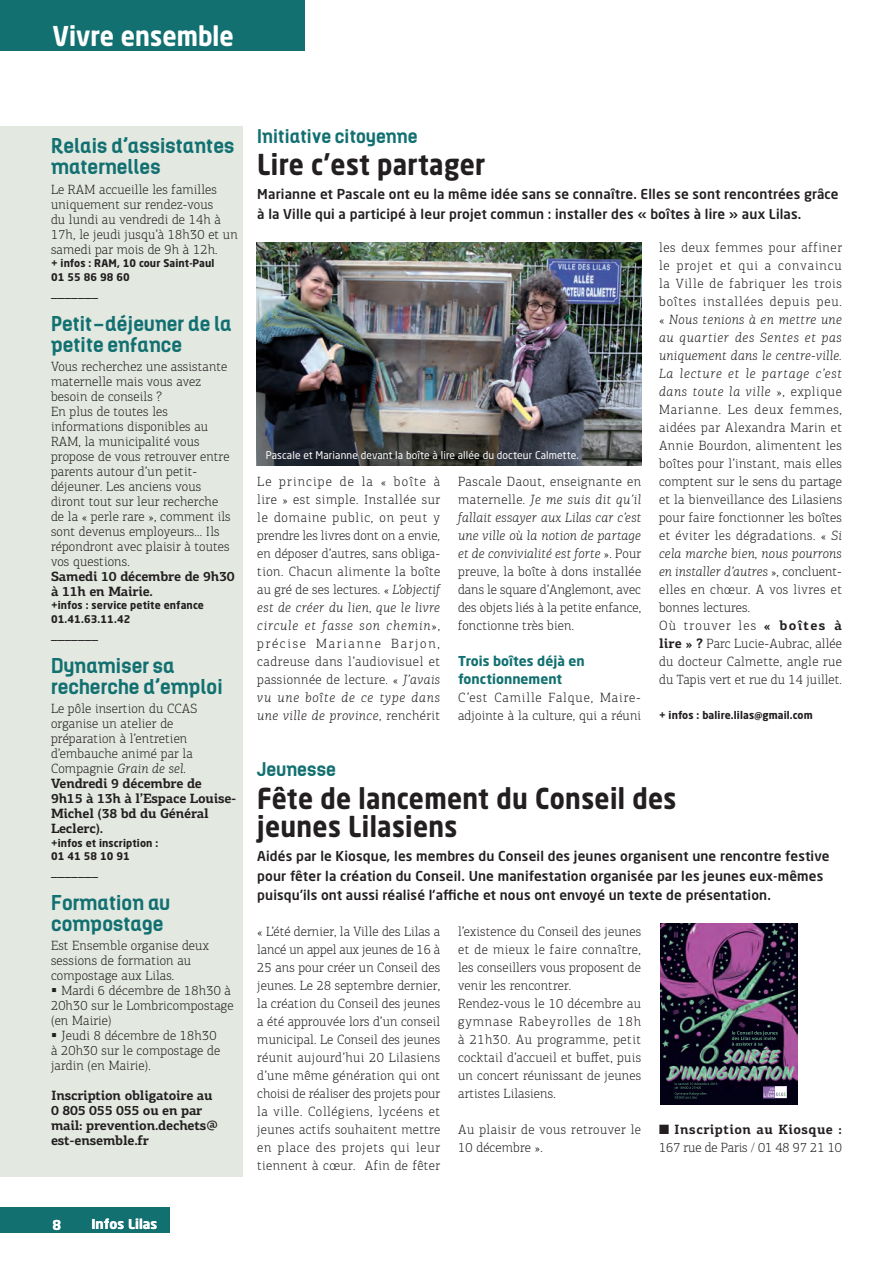
<style>
.page{position:relative;width:893px;height:1263px;background:#fff}
.page>*{position:absolute;margin:0;border:0;box-sizing:border-box;transform-origin:0 0}
.TITRE_2{font:700 28.5px/28.5px "Neo Sans Std";letter-spacing:.015em;color:#231f20;scale:.9 1}
.t1{font:700 27px "Neo Sans Std";color:#fff;scale:.9 1}
.Texte{font:700 19.5px/21px "Kelson";letter-spacing:.01em;color:#127071}
.Surtitre{font:700 18px "Kelson";letter-spacing:.01em;color:#127071}
.Texte_justifié{font:300 13.5px/18px "PF Centro Slab Pro";letter-spacing:.015em;color:#231f20;text-align:justify}
.Texte-2{font:300 13.5px/15px "PF Centro Slab Pro";letter-spacing:.015em;color:#231f20}
.Chapeau{font:500 13.5px/19.5px "Neo Sans Std";letter-spacing:.01em;color:#231f20}
.Texte-3{font:700 13.5px/15px "PF Centro Slab Pro";letter-spacing:-.015em;color:#231f20}
.Texte_justifié-2{font:300 13.5px/18px "PF Centro Slab Pro";letter-spacing:.035em;color:#231f20}
.Texte_justifié-3{font:700 13.5px/18px "Neo Sans Std";letter-spacing:.005em;color:#127071}
.t2{font:700 13.5px "Neo Sans Std";color:#fff}
.Texte_justifié-4{font:700 10.5px/13.5px "Neo Sans Std";letter-spacing:.015em;color:#231f20}
.Texte-4{font:10.5px "Neo Sans Std";letter-spacing:.01em;color:#fff}
.Texte-5{font:700 10.5px "Neo Sans Std";letter-spacing:.015em;color:#231f20}
.s1{font-style:italic}
.s2{font-weight:700}
</style>
<div class="page">
<div style="left:0;top:0;width:305px;height:51px;background:#127071"></div>
<div style="left:0;top:1208px;width:170px;height:25px;background:#127071"></div>
<div style="left:0;top:126px;width:242px;height:1051px;background:#e3e8e1"></div>
<img style="left:256px;top:242px;width:385px;height:224px">
<img style="left:660px;top:923px;width:137px;height:181px">
<svg style="left:732px;top:1031px;width:46px;height:14px"></svg>
<svg style="left:675px;top:1082px;width:42px;height:16px"></svg>
<svg style="left:763px;top:1086px;width:24px;height:12px"></svg>
<p class="t1" style="left:53px;top:18px;width:203px">Vivre ensemble</p>
<p class="Texte" style="left:51px;top:135px;width:185px">Relais d’assistantes maternelles</p>
<p class="Texte-2" style="left:51px;top:182px;width:188px">Le RAM accueille les familles uniquement sur rendez-vous<br>du lundi au vendredi de 14h à<br>17h, le jeudi jusqu’à 18h30 et un samedi par mois de 9h à 12h.</p>
<p class="Texte_justifié-4" style="left:51px;top:256px;width:165px">+ infos : RAM, 10 cour Saint-Paul<br>01 55 86 98 60</p>
<p class="Texte-3" style="left:51px;top:285px;width:49px">_______</p>
<p class="Texte" style="left:51px;top:312px;width:182px">Petit-déjeuner de la petite enfance</p>
<p class="Texte-2" style="left:51px;top:359px;width:178px">Vous recherchez une assistante maternelle mais vous avez besoin de conseils ?</p>
<p class="Texte-2" style="left:51px;top:404px;width:181px">En plus de toutes les informations disponibles au<br>RAM, la municipalité vous propose de vous retrouver entre parents autour d’un petit&shy;déjeuner. Les anciens vous diront tout sur leur recherche de la « perle rare », comment ils sont devenus employeurs... Ils répondront avec plaisir à toutes vos questions.</p>
<p class="Texte-3" style="left:51px;top:569px;width:185px">Samedi 10 décembre de 9h30 à 11h en Mairie.</p>
<p class="Texte_justifié-4" style="left:51px;top:598px;width:154px">+infos : service petite enfance<br>01.41.63.11.42</p>
<p class="Texte-3" style="left:51px;top:627px;width:49px">_______</p>
<p class="Texte" style="left:51px;top:654px;width:173px">Dynamiser sa recherche d’emploi</p>
<p class="Texte-2" style="left:51px;top:701px;width:148px">Le pôle insertion du CCAS organise un atelier de préparation à l’entretien d’embauche animé par la<br>Compagnie <span class="s1">Grain de sel</span>.</p>
<p class="Texte-3" style="left:51px;top:776px;width:187px">Vendredi 9 décembre de<br>9h15 à 13h à l’Espace Louise-<br>Michel (38 bd du Général<br>Leclerc).</p>
<p class="Texte_justifié-4" style="left:51px;top:836px;width:109px">+infos et inscription :<br>01 41 58 10 91</p>
<p class="Texte-3" style="left:51px;top:864px;width:49px">_______</p>
<p class="Texte" style="left:51px;top:891px;width:121px">Formation au compostage</p>
<p class="Texte-2" style="left:51px;top:938px;width:159px">Est Ensemble organise deux sessions de formation au compostage aux Lilas.</p>
<p class="Texte-2" style="left:51px;top:983px;width:184px">▪ Mardi 6 décembre de 18h30 à<br>20h30 sur le Lombricompostage (en Mairie)</p>
<p class="Texte-2" style="left:51px;top:1028px;width:171px">▪ Jeudi 8 décembre de 18h30 à 20h30 sur le compostage de jardin (en Mairie).</p>
<p class="Texte-3" style="left:51px;top:1088px;width:169px">Inscription obligatoire au<br>0 805 055 055 ou en par mail: prevention.dechets@ est-ensemble.fr</p>
<p class="Surtitre" style="left:257px;top:123px;width:162px">Initiative citoyenne</p>
<p class="TITRE_2" style="left:257px;top:150px;width:255px">Lire c’est partager</p>
<p class="Chapeau" style="left:257px;top:184px;width:583px">Marianne et Pascale ont eu la même idée sans se connaître. Elles se sont rencontrées grâce à la Ville qui a participé à leur projet commun : installer des « boîtes à lire » aux Lilas.</p>
<p class="Texte-4" style="left:266px;top:448px;width:314px">Pascale et Marianne devant la boîte à lire allée du docteur Calmette.</p>
<p class="Texte_justifié" style="left:257px;top:473px;width:184px">Le principe de la « boîte à lire » est simple. Installée sur le domaine public, on peut y prendre les livres dont on a envie, en déposer d’autres, sans obliga&shy;tion. Chacun alimente la boîte au gré de ses lectures. « <span class="s1">L’objectif est de créer du lien, que le livre circule et fasse son chemin</span>», précise Marianne Barjon, cadreuse dans l’audiovisuel et passionnée de lecture. « <span class="s1">J’avais vu une boîte de ce type dans une ville de province</span>, renchérit</p>
<p class="Texte_justifié" style="left:458px;top:473px;width:185px">Pascale Daout, enseignante en maternelle. <span class="s1">Je me suis dit qu’il fallait essayer aux Lilas car c’est une ville où la notion de partage et de convivialité est forte</span> ». Pour preuve, la boîte à dons installée dans le square d’Anglemont, avec des objets liés à la petite enfance, fonctionne très bien.</p>
<p class="Texte_justifié-3" style="left:458px;top:652px;width:128px">Trois boîtes déjà en fonctionnement</p>
<p class="Texte_justifié" style="left:458px;top:689px;width:184px">C’est Camille Falque, Maire&shy;adjointe à la culture, qui a réuni</p>
<p class="Texte_justifié" style="left:659px;top:238px;width:185px">les deux femmes pour affiner le projet et qui a convaincu la Ville de fabriquer les trois boîtes installées depuis peu. « <span class="s1">Nous tenions à en mettre une au quartier des Sentes et pas uniquement dans le centre-ville.<br>La lecture et le partage c’est dans toute la ville</span> », explique Marianne. Les deux femmes, aidées par Alexandra Marin et Annie Bourdon, alimentent les boîtes pour l’instant, mais elles comptent sur le sens du partage et la bienveillance des Lilasiens pour faire fonctionner les boîtes et éviter les dégradations. « <span class="s1">Si cela marche bien, nous pourrons en installer d’autres</span> », concluent&shy;elles en chœur. A vos livres et bonnes lectures.</p>
<p class="Texte_justifié" style="left:659px;top:616px;width:184px">Où trouver les <span class="s2">« boîtes à lire » ?</span> Parc Lucie-Aubrac, allée du docteur Calmette, angle rue du Tapis vert et rue du 14 juillet.</p>
<p class="Texte-5" style="left:659px;top:708px;width:155px">+ infos : balire.lilas@gmail.com</p>
<p class="Surtitre" style="left:257px;top:757px;width:80px">Jeunesse</p>
<p class="TITRE_2" style="left:257px;top:783px;width:467px">Fête de lancement du Conseil des jeunes Lilasiens</p>
<p class="Chapeau" style="left:257px;top:846px;width:574px">Aidés par le Kiosque, les membres du Conseil des jeunes organisent une rencontre festive pour fêter la création du Conseil. Une manifestation organisée par les jeunes eux-mêmes puisqu’ils ont aussi réalisé l’affiche et nous ont envoyé un texte de présentation.</p>
<p class="Texte_justifié" style="left:257px;top:923px;width:184px">« L’été dernier, la Ville des Lilas a lancé un appel aux jeunes de 16 à 25 ans pour créer un Conseil des jeunes. Le 28 septembre dernier, la création du Conseil des jeunes a été approuvée lors d’un conseil municipal. Le Conseil des jeunes réunit aujourd’hui 20 Lilasiens d’une même génération qui ont choisi de réaliser des projets pour la ville. Collégiens, lycéens et jeunes actifs souhaitent mettre en place des projets qui leur tiennent à cœur. Afin de fêter</p>
<p class="Texte_justifié" style="left:458px;top:922px;width:184px">l’existence du Conseil des jeunes et de mieux le faire connaître, les conseillers vous proposent de venir les rencontrer.</p>
<p class="Texte_justifié" style="left:458px;top:994px;width:184px">Rendez-vous le 10 décembre au gymnase Rabeyrolles de 18h à 21h30. Au programme, petit cocktail d’accueil et buffet, puis un concert réunissant de jeunes artistes Lilasiens.</p>
<p class="Texte_justifié-2" style="left:458px;top:1120px;width:184px">Au plaisir de vous retrouver le<br>10 décembre ».</p>
<p class="Texte_justifié" style="left:659px;top:1121px;width:184px">■ <span class="s2">Inscription au Kiosque :<br></span>167 rue de Paris / 01 48 97 21 10</p>
<p class="t2" style="left:53px;top:1216px;width:10px">8</p>
<p class="t2" style="left:91px;top:1215px;width:67px">Infos Lilas</p>
</div>
